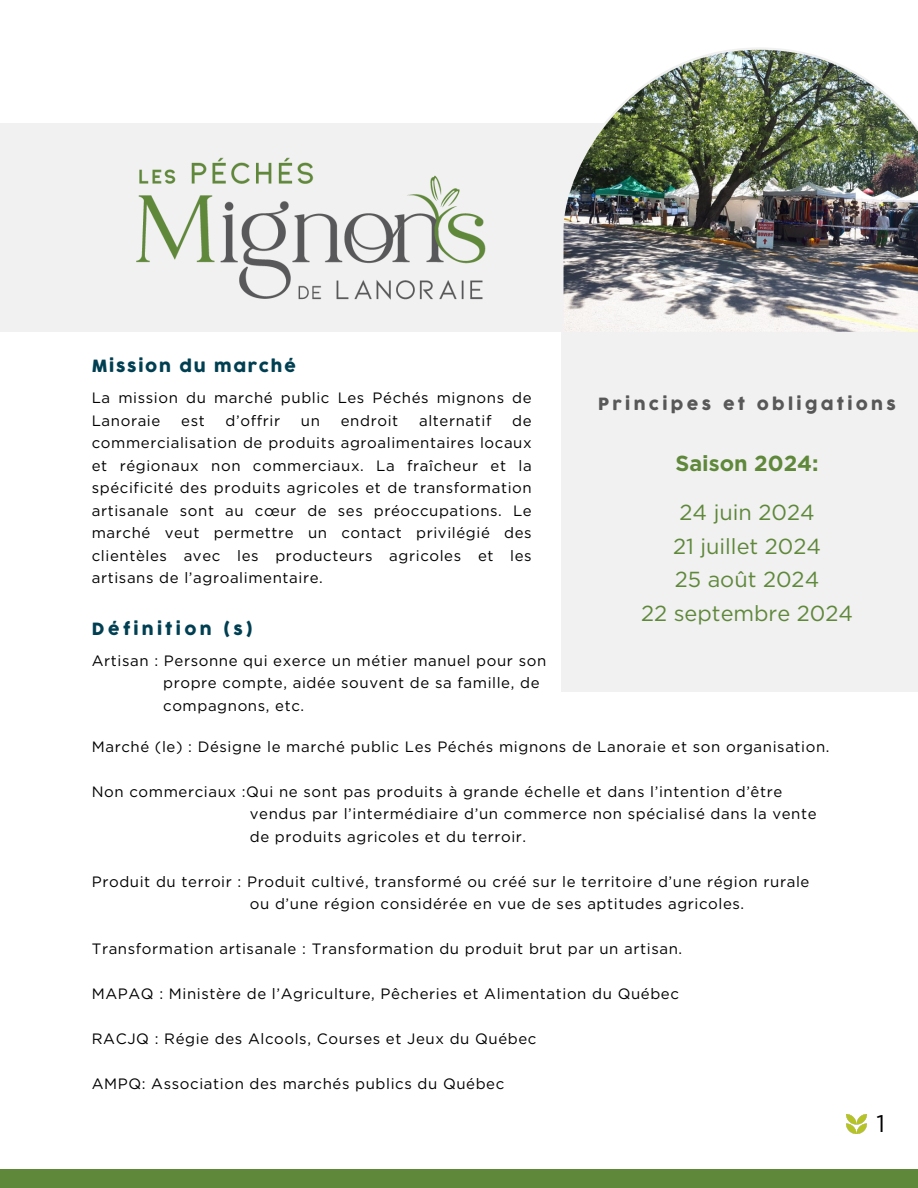
<style>
.page{position:relative;width:918px;height:1188px;background:#fff}
.page>*{position:absolute;margin:0;border:0;box-sizing:border-box;transform-origin:0 0}
.t1{font:24px "Gotham";color:#000}
.t2{font:21.75px/33.9px "Gotham";color:#5f883b;text-align:center}
.t3{font:700 21.75px "Gotham";color:#5f883b}
.t4{font:16.5px "Cocogoose";letter-spacing:.2em;color:#585859}
.t5{font:16.5px "Cocogoose";letter-spacing:.1em;color:#003f52}
.t6{font:16.5px "Cocogoose";letter-spacing:.2em;color:#003f52}
.t7{font:15px/22.5px "Gotham";letter-spacing:.04em;color:#000}
</style>
<div class="page">
<div style="left:0;top:124px;width:899px;height:208px;background:#f1f1f1"></div>
<div style="left:561px;top:334px;width:357px;height:358px;background:#f1f1f1"></div>
<img style="left:561px;top:48px;width:357px;height:286px">
<div style="left:0;top:1169px;width:918px;height:19px;background:#5f883b"></div>
<img style="left:136px;top:157px;width:350px;height:143px">
<img style="left:846px;top:1115px;width:20px;height:19px">
<p class="t5" style="left:92px;top:356px;width:206px">Mission du marché</p>
<p class="t7" style="left:92px;top:386px;width:441px">La mission du marché public Les Péchés mignons de<br>Lanoraie</p>
<p class="t7" style="left:181px;top:409px;width:25px">est</p>
<p class="t7" style="left:226px;top:409px;width:56px">d’offrir</p>
<p class="t7" style="left:301px;top:409px;width:21px">un</p>
<p class="t7" style="left:341px;top:409px;width:59px">endroit</p>
<p class="t7" style="left:419px;top:409px;width:74px">alternatif</p>
<p class="t7" style="left:92px;top:409px;width:441px;text-align:justify;text-indent:421px">de commercialisation de produits agroalimentaires locaux et régionaux non commerciaux. La fraîcheur et la spécificité des produits agricoles et de transformation artisanale sont au cœur de ses préoccupations. Le marché veut permettre un contact privilégié des clientèles avec les producteurs agricoles et les artisans de l’agroalimentaire.</p>
<p class="t6" style="left:92px;top:619px;width:163px">Définition (s)</p>
<p class="t7" style="left:92px;top:649px;width:456px">Artisan : Personne qui exerce un métier manuel pour son</p>
<p class="t7" style="left:163px;top:672px;width:378px">propre compte, aidée souvent de sa famille, de</p>
<p class="t7" style="left:163px;top:694px;width:143px">compagnons, etc.</p>
<p class="t4" style="left:598px;top:394px;width:299px">Principes et obligations</p>
<p class="t3" style="left:675px;top:450px;width:145px">Saison 2024:</p>
<p class="t2" style="left:641px;top:495px;width:213px">24 juin 2024<br>21 juillet 2024<br>25 août 2024<br>22 septembre 2024</p>
<p class="t7" style="left:92px;top:735px;width:739px">Marché (le) : Désigne le marché public Les Péchés mignons de Lanoraie et son organisation.</p>
<p class="t7" style="left:92px;top:780px;width:692px">Non commerciaux :Qui ne sont pas produits à grande échelle et dans l’intention d’être</p>
<p class="t7" style="left:250px;top:803px;width:568px">vendus par l’intermédiaire d’un commerce non spécialisé dans la vente</p>
<p class="t7" style="left:250px;top:825px;width:278px">de produits agricoles et du terroir.</p>
<p class="t7" style="left:92px;top:870px;width:719px">Produit du terroir : Produit cultivé, transformé ou créé sur le territoire d’une région rurale</p>
<p class="t7" style="left:250px;top:893px;width:496px">ou d’une région considérée en vue de ses aptitudes agricoles.</p>
<p class="t7" style="left:92px;top:938px;width:592px">Transformation artisanale : Transformation du produit brut par un artisan.</p>
<h1 class="t7" style="left:92px;top:983px;width:589px">MAPAQ : Ministère de l’Agriculture, Pêcheries et Alimentation du Québec</h1>
<h2 class="t7" style="left:92px;top:1028px;width:446px">RACJQ : Régie des Alcools, Courses et Jeux du Québec</h2>
<p class="t7" style="left:92px;top:1073px;width:414px">AMPQ: Association des marchés publics du Québec</p>
<p class="t1" style="left:876px;top:1109px;width:10px">1</p>
</div>
